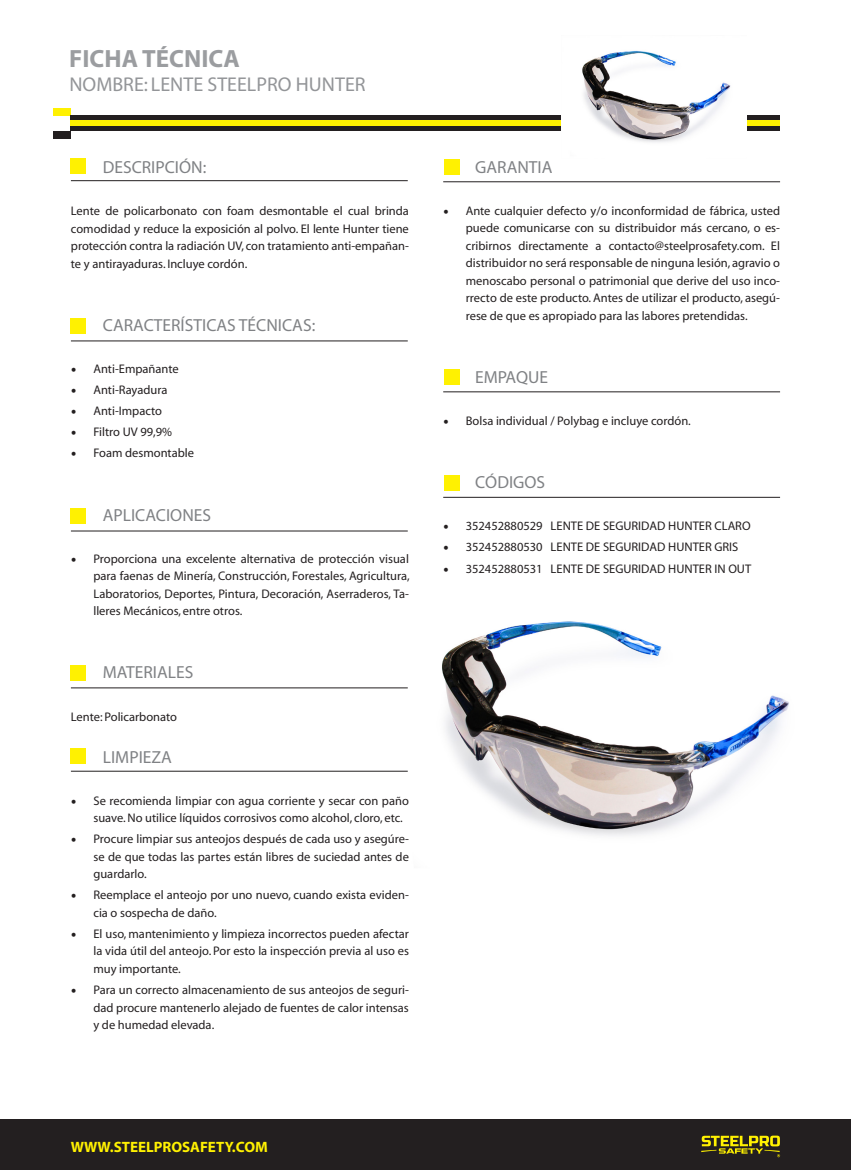
<style>
.page{position:relative;width:851px;height:1170px;background:#fff}
.page>*{position:absolute;margin:0;border:0;box-sizing:border-box;transform-origin:0 0}
.t1{font:700 25px "Myriad";color:#9b9da0}
.t2{font:20px "Myriad";color:#939598}
.t3{font:17.5px "Myriad";color:#808285}
.t4{font:700 15px "Myriad";color:#fff101}
.t5{font:12.5px/17.5px "Myriad";color:#231f20;text-align:justify}
.s1{font-family:"Minion Pro";font-size:15px}
</style>
<div class="page">
<div style="left:54px;top:108px;width:17px;height:8px;background:#fff101"></div>
<div style="left:54px;top:131px;width:17px;height:7px;background:#231f20"></div>
<div style="left:71px;top:116px;width:709px;height:15px;background:#231f20"></div>
<div style="left:71px;top:120px;width:709px;height:6px;background:#fff101"></div>
<div style="left:0;top:1118px;width:850px;height:51px;background:#231f20"></div>
<svg style="left:701px;top:1135px;width:79px;height:22px"></svg>
<img style="left:392px;top:621px;width:397px;height:215px">
<img style="left:561px;top:50px;width:185px;height:92px">
<hr style="left:71px;top:180px;width:336px;height:1px;background:#231f20">
<hr style="left:71px;top:340px;width:336px;height:1px;background:#231f20">
<div style="left:71px;top:158px;width:15px;height:15px;background:#fff101"></div>
<div style="left:71px;top:319px;width:15px;height:15px;background:#fff101"></div>
<hr style="left:71px;top:530px;width:336px;height:1px;background:#231f20">
<hr style="left:443px;top:181px;width:337px;height:1px;background:#231f20">
<hr style="left:443px;top:391px;width:337px;height:1px;background:#231f20">
<hr style="left:443px;top:497px;width:337px;height:1px;background:#231f20">
<hr style="left:71px;top:687px;width:336px;height:1px;background:#231f20">
<hr style="left:71px;top:770px;width:336px;height:1px;background:#231f20">
<div style="left:71px;top:508px;width:15px;height:15px;background:#fff101"></div>
<div style="left:444px;top:159px;width:15px;height:15px;background:#fff101"></div>
<div style="left:444px;top:369px;width:15px;height:15px;background:#fff101"></div>
<div style="left:444px;top:475px;width:15px;height:15px;background:#fff101"></div>
<div style="left:71px;top:665px;width:15px;height:15px;background:#fff101"></div>
<div style="left:71px;top:749px;width:15px;height:15px;background:#fff101"></div>
<h1 class="t1" style="left:69px;top:45px;width:172px">FICHA TÉCNICA</h1>
<p class="t2" style="left:69px;top:75px;width:298px">NOMBRE: LENTE STEELPRO HUNTER</p>
<p class="t3" style="left:103px;top:159px;width:105px">DESCRIPCIÓN:</p>
<p class="t5" style="left:71px;top:203px;width:339px">Lente de policarbonato con foam desmontable el cual brinda comodidad y reduce la exposición al polvo. El lente Hunter tiene protección contra la radiación UV, con tratamiento anti-empañan&shy;te y antirayaduras. Incluye cordón.</p>
<p class="t3" style="left:103px;top:316px;width:214px">CARACTERÍSTICAS TÉCNICAS:</p>
<p class="t5" style="left:71px;top:361px;width:109px"><span class="s1">•</span> Anti-Empañante</p>
<p class="t5" style="left:71px;top:382px;width:98px"><span class="s1">•</span> Anti-Rayadura</p>
<p class="t5" style="left:71px;top:403px;width:93px"><span class="s1">•</span> Anti-Impacto</p>
<p class="t5" style="left:71px;top:424px;width:103px"><span class="s1">•</span> Filtro UV 99,9%</p>
<p class="t5" style="left:71px;top:445px;width:125px"><span class="s1">•</span> Foam desmontable</p>
<p class="t3" style="left:103px;top:506px;width:110px">APLICACIONES</p>
<p class="t5" style="left:93px;top:550px;width:318px;text-indent:-22px"><span class="s1">•</span> Proporciona una excelente alternativa de protección visual para faenas de Minería, Construcción, Forestales, Agricultura, Laboratorios, Deportes, Pintura, Decoración, Aserraderos, Ta&shy;lleres Mecánicos, entre otros.</p>
<p class="t3" style="left:103px;top:663px;width:92px">MATERIALES</p>
<p class="t5" style="left:71px;top:708px;width:108px">Lente: Policarbonato</p>
<p class="t3" style="left:103px;top:748px;width:71px">LIMPIEZA</p>
<p class="t5" style="left:93px;top:792px;width:317px;text-indent:-22px"><span class="s1">•</span> Se recomienda limpiar con agua corriente y secar con paño suave. No utilice líquidos corrosivos como alcohol, cloro, etc.</p>
<p class="t5" style="left:93px;top:830px;width:317px;text-indent:-22px"><span class="s1">•</span> Procure limpiar sus anteojos después de cada uso y asegúre&shy;se de que todas las partes están libres de suciedad antes de guardarlo.</p>
<p class="t5" style="left:93px;top:886px;width:317px;text-indent:-22px"><span class="s1">•</span> Reemplace el anteojo por uno nuevo, cuando exista eviden&shy;cia o sospecha de daño.</p>
<p class="t5" style="left:93px;top:925px;width:317px;text-indent:-22px"><span class="s1">•</span> El uso, mantenimiento y limpieza incorrectos pueden afectar la vida útil del anteojo. Por esto la inspección previa al uso es muy importante.</p>
<p class="t5" style="left:93px;top:981px;width:317px;text-indent:-22px"><span class="s1">•</span> Para un correcto almacenamiento de sus anteojos de seguri&shy;dad procure mantenerlo alejado de fuentes de calor intensas y de humedad elevada.</p>
<p class="t3" style="left:475px;top:158px;width:79px">GARANTIA</p>
<p class="t5" style="left:465px;top:202px;width:316px;text-indent:-22px"><span class="s1">•</span> Ante cualquier defecto y/o inconformidad de fábrica, usted puede comunicarse con su distribuidor más cercano, o es&shy;cribirnos directamente a contacto@steelprosafety.com. El distribuidor no será responsable de ninguna lesión, agravio o menoscabo personal o patrimonial que derive del uso inco&shy;rrecto de este producto. Antes de utilizar el producto, asegú&shy;rese de que es apropiado para las labores pretendidas.</p>
<p class="t3" style="left:475px;top:368px;width:74px">EMPAQUE</p>
<p class="t5" style="left:443px;top:412px;width:249px"><span class="s1">•</span> Bolsa individual / Polybag e incluye cordón.</p>
<p class="t3" style="left:475px;top:473px;width:72px">CÓDIGOS</p>
<p class="t5" style="left:443px;top:518px;width:309px"><span class="s1">•</span> 352452880529 LENTE DE SEGURIDAD HUNTER CLARO</p>
<p class="t5" style="left:443px;top:539px;width:297px"><span class="s1">•</span> 352452880530 LENTE DE SEGURIDAD HUNTER GRIS</p>
<p class="t5" style="left:443px;top:560px;width:309px"><span class="s1">•</span> 352452880531 LENTE DE SEGURIDAD HUNTER IN OUT</p>
<p class="t4" style="left:71px;top:1139px;width:198px">WWW.STEELPROSAFETY.COM</p>
</div>
